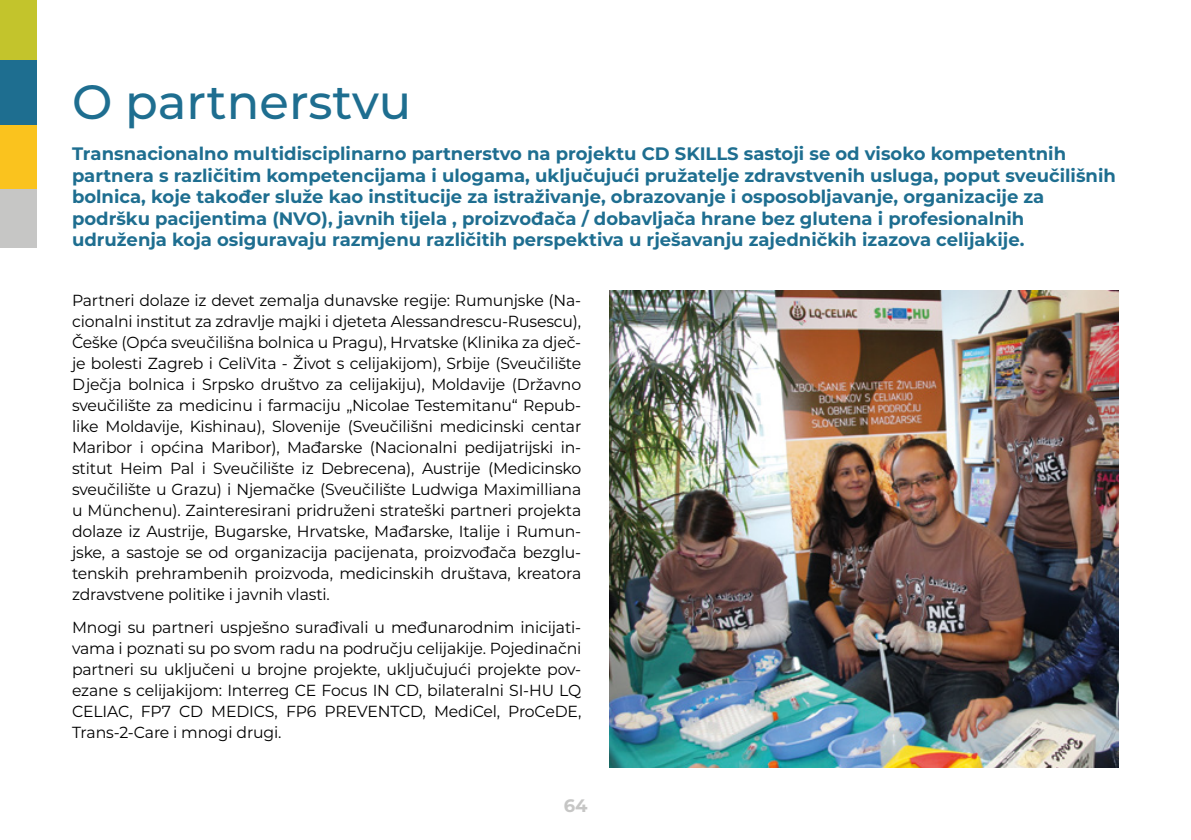
<style>
.page{position:relative;width:1191px;height:840px;background:#fff}
.page>*{position:absolute;margin:0;border:0;box-sizing:border-box;transform-origin:0 0}
._01_Naslov{font:500 48px "Montserrat";color:#1e6e90}
._04_Mednaslov{font:700 18px/21.6px "Montserrat";color:#1e6e90}
.t1{font:700 18px "Montserrat";color:#c6c6c5}
._03_Tekst{font:16px/21px "Montserrat";letter-spacing:-.01em;color:#000;text-align:justify}
</style>
<div class="page">
<div style="left:0;top:0;width:37px;height:60px;background:#c3c42c"></div>
<div style="left:0;top:60px;width:37px;height:65px;background:#1e6e90"></div>
<div style="left:0;top:125px;width:37px;height:65px;background:#fac31e"></div>
<div style="left:0;top:190px;width:37px;height:58px;background:#c6c6c5"></div>
<img style="left:609px;top:290px;width:510px;height:477px">
<p class="_01_Naslov" style="left:72px;top:68px;width:341px">O partnerstvu</p>
<p class="_04_Mednaslov" style="left:72px;top:142px;width:1045px">Transnacionalno multidisciplinarno partnerstvo na projektu CD SKILLS sastoji se od visoko kompetentnih partnera s različitim kompetencijama i ulogama, uključujući pružatelje zdravstvenih usluga, poput sveučilišnih bolnica, koje također služe kao institucije za istraživanje, obrazovanje i osposobljavanje, organizacije za podršku pacijentima (NVO), javnih tijela , proizvođača / dobavljača hrane bez glutena i profesionalnih udruženja koja osiguravaju razmjenu različitih perspektiva u rješavanju zajedničkih izazova celijakije.</p>
<p class="_03_Tekst" style="left:72px;top:289px;width:511px">Partneri dolaze iz devet zemalja dunavske regije: Rumunjske (Na&shy;cionalni institut za zdravlje majki i djeteta Alessandrescu-Rusescu), Češke (Opća sveučilišna bolnica u Pragu), Hrvatske (Klinika za dječ&shy;je bolesti Zagreb i CeliVita - Život s celijakijom), Srbije (Sveučilište Dječja bolnica i Srpsko društvo za celijakiju), Moldavije (Državno sveučilište za medicinu i farmaciju „Nicolae Testemitanu“ Repub&shy;like Moldavije, Kishinau), Slovenije (Sveučilišni medicinski centar Maribor i općina Maribor), Mađarske (Nacionalni pedijatrijski in&shy;stitut Heim Pal i Sveučilište iz Debrecena), Austrije (Medicinsko sveučilište u Grazu) i Njemačke (Sveučilište Ludwiga Maximilliana u Münchenu). Zainteresirani pridruženi strateški partneri projekta dolaze iz Austrije, Bugarske, Hrvatske, Mađarske, Italije i Rumun&shy;jske, a sastoje se od organizacija pacijenata, proizvođača bezglu&shy;tenskih prehrambenih proizvoda, medicinskih društava, kreatora zdravstvene politike i javnih vlasti.</p>
<p class="_03_Tekst" style="left:72px;top:615px;width:511px">Mnogi su partneri uspješno surađivali u međunarodnim inicijati&shy;vama i poznati su po svom radu na području celijakije. Pojedinačni partneri su uključeni u brojne projekte, uključujući projekte pov&shy;ezane s celijakijom: Interreg CE Focus IN CD, bilateralni SI-HU LQ CELIAC, FP7 CD MEDICS, FP6 PREVENTCD, MediCel, ProCeDE, Trans-2-Care i mnogi drugi.</p>
<p class="t1" style="left:564px;top:791px;width:25px">64</p>
</div>
